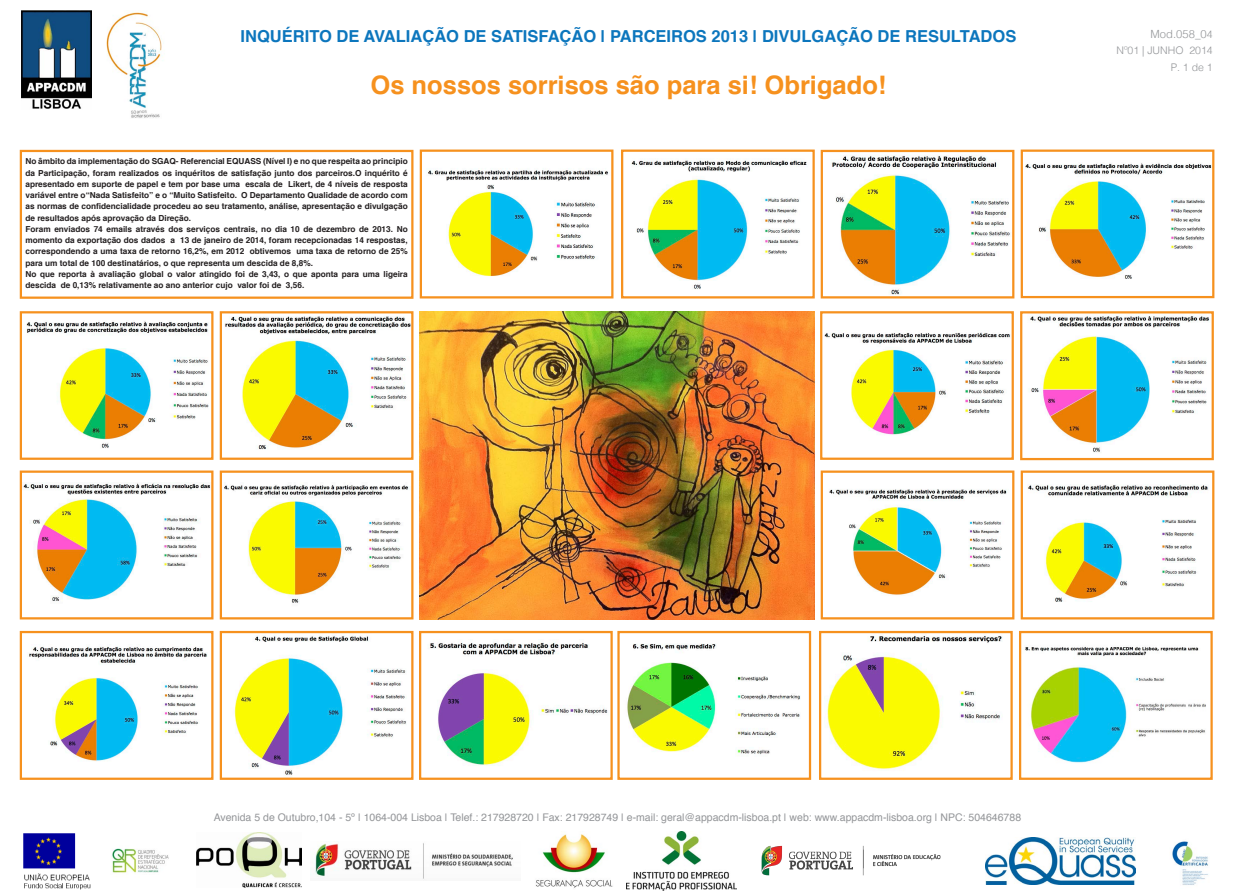
<style>
.page{position:relative;width:1234px;height:893px;background:#fff}
.page>*{position:absolute;margin:0;border:0;box-sizing:border-box;transform-origin:0 0}
.t1{font:700 25.5px "Helvetica";color:#f6911e}
.t2{font:700 16.5px "Helvetica";color:#0c76bd}
.t3{font:300 11.25px "Helvetica";color:#939598}
.t4{font:10.5px "Helvetica";color:#939598}
.t5{font:300 10.5px/16.5px "Helvetica";color:#939598;text-align:right}
.t6{font:700 8.25px/11.2px "Helvetica";color:#231f20}
.s1{font-size:10.5px}
</style>
<div class="page">
<img style="left:21px;top:11px;width:70px;height:98px">
<img style="left:224px;top:484px;width:185px;height:119px">
<div style="left:220px;top:470px;width:193px;height:149px;border:2px solid #f6911e"></div>
<img style="left:829px;top:489px;width:178px;height:106px">
<div style="left:821px;top:470px;width:193px;height:149px;border:2px solid #f6911e"></div>
<img style="left:23px;top:482px;width:187px;height:120px">
<div style="left:20px;top:470px;width:193px;height:149px;border:2px solid #f6911e"></div>
<img style="left:1028px;top:485px;width:180px;height:117px">
<div style="left:1021px;top:470px;width:193px;height:149px;border:2px solid #f6911e"></div>
<img style="left:831px;top:155px;width:179px;height:140px">
<div style="left:821px;top:150px;width:193px;height:148px;border:2px solid #f6911e"></div>
<img style="left:224px;top:316px;width:186px;height:134px">
<div style="left:220px;top:311px;width:193px;height:149px;border:2px solid #f6911e"></div>
<img style="left:1030px;top:315px;width:180px;height:138px">
<div style="left:1020px;top:311px;width:194px;height:149px;border:2px solid #f6911e"></div>
<img style="left:824px;top:332px;width:186px;height:103px">
<div style="left:820px;top:311px;width:194px;height:149px;border:2px solid #f6911e"></div>
<img style="left:1025px;top:163px;width:186px;height:116px">
<div style="left:1021px;top:150px;width:193px;height:148px;border:2px solid #f6911e"></div>
<img style="left:26px;top:321px;width:183px;height:127px">
<div style="left:20px;top:311px;width:193px;height:149px;border:2px solid #f6911e"></div>
<div style="left:20px;top:150px;width:393px;height:149px;border:2px solid #f6911e"></div>
<img style="left:631px;top:159px;width:176px;height:130px">
<div style="left:621px;top:150px;width:194px;height:148px;border:2px solid #f6911e"></div>
<img style="left:428px;top:168px;width:181px;height:109px">
<div style="left:420px;top:150px;width:193px;height:148px;border:2px solid #f6911e"></div>
<img style="left:29px;top:646px;width:179px;height:115px">
<div style="left:20px;top:631px;width:193px;height:149px;border:2px solid #f6911e"></div>
<img style="left:234px;top:635px;width:172px;height:142px">
<div style="left:220px;top:631px;width:193px;height:149px;border:2px solid #f6911e"></div>
<img style="left:428px;top:642px;width:180px;height:124px">
<div style="left:419px;top:631px;width:194px;height:149px;border:2px solid #f6911e"></div>
<img style="left:827px;top:636px;width:175px;height:135px">
<div style="left:819px;top:631px;width:194px;height:149px;border:2px solid #f6911e"></div>
<img style="left:627px;top:644px;width:173px;height:111px">
<div style="left:617px;top:631px;width:194px;height:149px;border:2px solid #f6911e"></div>
<img style="left:1025px;top:646px;width:181px;height:117px">
<div style="left:1019px;top:631px;width:194px;height:149px;border:2px solid #f6911e"></div>
<img style="left:106px;top:12px;width:57px;height:106px">
<img style="left:23px;top:833px;width:68px;height:56px">
<img style="left:112px;top:848px;width:57px;height:25px">
<img style="left:197px;top:833px;width:105px;height:55px">
<img style="left:626px;top:831px;width:110px;height:59px">
<img style="left:985px;top:837px;width:150px;height:47px">
<img style="left:1172px;top:841px;width:37px;height:44px">
<img style="left:536px;top:834px;width:77px;height:54px">
<img style="left:315px;top:841px;width:198px;height:39px">
<img style="left:761px;top:845px;width:180px;height:31px">
<img style="left:420px;top:311px;width:395px;height:308px">
<h2 class="t2" style="left:241px;top:23px;width:777px">INQUÉRITO DE AVALIAÇÃO DE SATISFAÇÃO | PARCEIROS 2013 | DIVULGAÇÃO DE RESULTADOS</h2>
<h3 class="t3" style="left:1151px;top:24px;width:64px">Mod.058_0<span class="s1">4</span></h3>
<p class="t5" style="left:1116px;top:42px;width:98px">Nº01 | JUNHO 2014<br>P. 1 de 1</p>
<h1 class="t1" style="left:371px;top:64px;width:517px">Os nossos sorrisos são para si! Obrigado!</h1>
<p class="t6" style="left:25px;top:156px;width:384px">No âmbito da implementação do SGAQ- Referencial EQUASS (Nível I) e no que respeita ao principio da Participação, foram realizados os inquéritos de satisfação junto dos parceiros.O inquérito é apresentado em suporte de papel e tem por base uma escala de Likert, de 4 níveis de resposta variável entre o“Nada Satisfeito” e o “Muito Satisfeito. O Departamento Qualidade de acordo com as normas de confidencialidade procedeu ao seu tratamento, análise, apresentação e divulgação de resultados após aprovação da Direção.<br>Foram enviados 74 emails através dos serviços centrais, no dia 10 de dezembro de 2013. No momento da exportação dos dados a 13 de janeiro de 2014, foram recepcionadas 14 respostas, correspondendo a uma taxa de retorno 16,2%, em 2012 obtivemos uma taxa de retorno de 25% para um total de 100 destinatários, o que representa um descida de 8,8%.<br>No que reporta à avaliação global o valor atingido foi de 3,43, o que aponta para uma ligeira descida de 0,13% relativamente ao ano anterior cujo valor foi de 3,56.</p>
<p class="t4" style="left:214px;top:809px;width:809px">Avenida 5 de Outubro,104 - 5º | 1064-004 Lisboa | Telef.: 217928720 | Fax: 217928749 | e-mail: geral@appacdm-lisboa.pt | web: www.appacdm-lisboa.org | NPC: 504646788</p>
</div>
